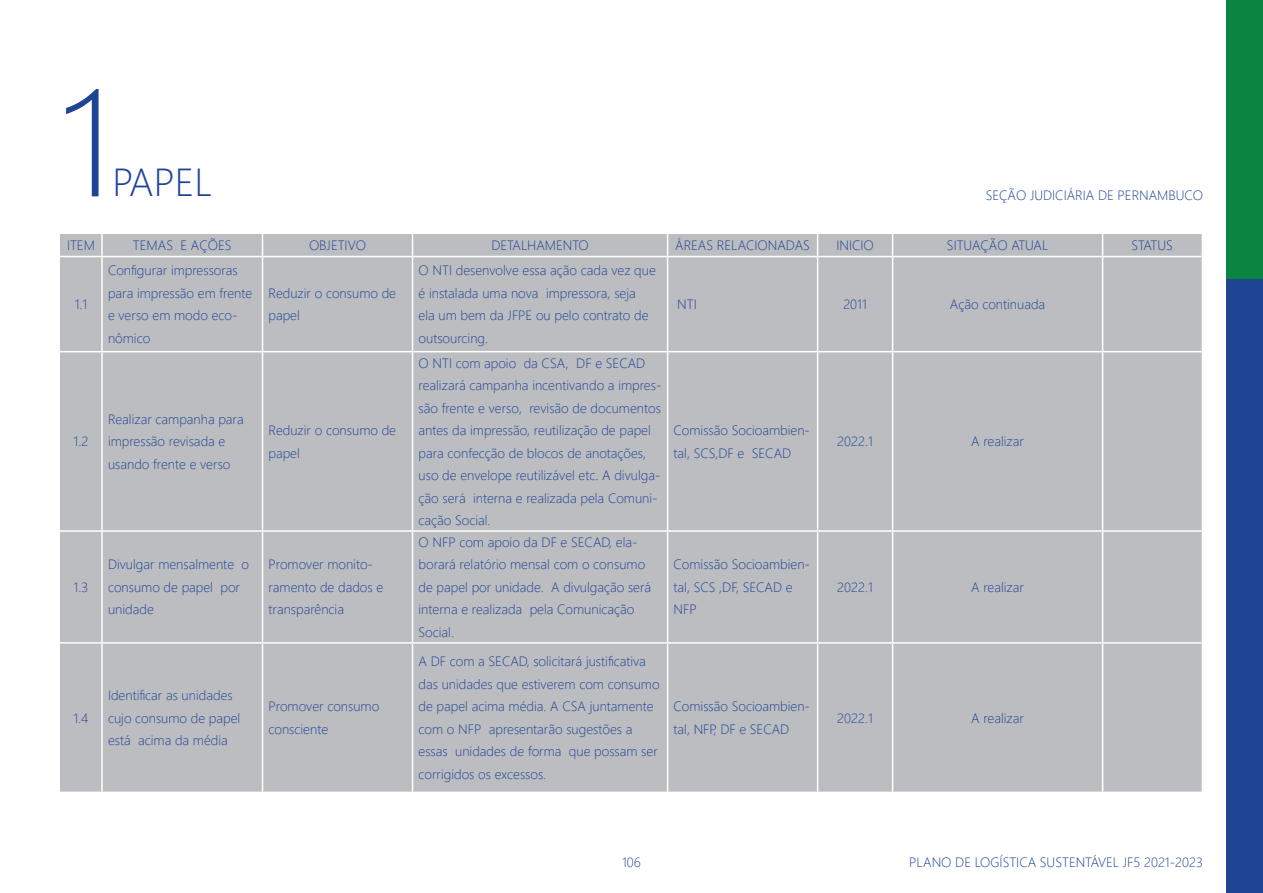
<style>
.page{position:relative;width:1263px;height:893px;background:#fff}
.page>*{position:absolute;margin:0;border:0;box-sizing:border-box;transform-origin:0 0}
.Título_2{font:300 150px "Segoe UI";color:#1f4494}
.Título_2-2{font:300 39px "Segoe UI";color:#1f4494}
.t1{font:300 13.5px/22.5px "Segoe UI";color:#1f4494}
</style>
<div class="page">
<div style="left:1227px;top:279px;width:36px;height:614px;background:#1f4494"></div>
<div style="left:1227px;top:0;width:36px;height:279px;background:#0b8341"></div>
<div style="left:60px;top:234px;width:1142px;height:558px;background:#bcbdc0"></div>
<hr style="left:101px;top:234px;width:2px;height:22px;background:#fff">
<svg style="left:262px;top:234px;width:1px;height:22px"></svg>
<svg style="left:412px;top:234px;width:1px;height:22px"></svg>
<svg style="left:667px;top:234px;width:1px;height:22px"></svg>
<svg style="left:817px;top:234px;width:1px;height:22px"></svg>
<svg style="left:892px;top:234px;width:1px;height:22px"></svg>
<svg style="left:1102px;top:234px;width:1px;height:22px"></svg>
<hr style="left:60px;top:256px;width:42px;height:1px;background:#fff">
<hr style="left:102px;top:256px;width:160px;height:1px;background:#fff">
<hr style="left:101px;top:257px;width:2px;height:94px;background:#fff">
<hr style="left:262px;top:256px;width:150px;height:1px;background:#fff">
<hr style="left:262px;top:257px;width:1px;height:94px;background:#fff">
<hr style="left:412px;top:256px;width:256px;height:1px;background:#fff">
<hr style="left:412px;top:257px;width:1px;height:94px;background:#fff">
<hr style="left:668px;top:256px;width:150px;height:1px;background:#fff">
<hr style="left:667px;top:257px;width:1px;height:94px;background:#fff">
<hr style="left:818px;top:256px;width:74px;height:1px;background:#fff">
<hr style="left:817px;top:257px;width:1px;height:94px;background:#fff">
<hr style="left:892px;top:256px;width:210px;height:1px;background:#fff">
<hr style="left:892px;top:257px;width:1px;height:94px;background:#fff">
<hr style="left:1102px;top:256px;width:100px;height:1px;background:#fff">
<hr style="left:1102px;top:257px;width:1px;height:94px;background:#fff">
<hr style="left:60px;top:351px;width:42px;height:1px;background:#fff">
<hr style="left:102px;top:351px;width:160px;height:1px;background:#fff">
<hr style="left:101px;top:352px;width:2px;height:178px;background:#fff">
<hr style="left:262px;top:351px;width:150px;height:1px;background:#fff">
<hr style="left:262px;top:352px;width:1px;height:178px;background:#fff">
<hr style="left:412px;top:351px;width:256px;height:1px;background:#fff">
<hr style="left:412px;top:352px;width:1px;height:178px;background:#fff">
<hr style="left:668px;top:351px;width:150px;height:1px;background:#fff">
<hr style="left:667px;top:352px;width:1px;height:178px;background:#fff">
<hr style="left:818px;top:351px;width:74px;height:1px;background:#fff">
<hr style="left:817px;top:352px;width:1px;height:178px;background:#fff">
<hr style="left:892px;top:351px;width:210px;height:1px;background:#fff">
<hr style="left:892px;top:352px;width:1px;height:178px;background:#fff">
<hr style="left:1102px;top:351px;width:100px;height:1px;background:#fff">
<hr style="left:1102px;top:352px;width:1px;height:178px;background:#fff">
<hr style="left:60px;top:530px;width:42px;height:2px;background:#fff">
<hr style="left:102px;top:530px;width:160px;height:2px;background:#fff">
<hr style="left:101px;top:532px;width:2px;height:110px;background:#fff">
<hr style="left:262px;top:530px;width:150px;height:2px;background:#fff">
<hr style="left:262px;top:532px;width:1px;height:110px;background:#fff">
<hr style="left:412px;top:530px;width:256px;height:2px;background:#fff">
<hr style="left:412px;top:532px;width:1px;height:110px;background:#fff">
<hr style="left:668px;top:530px;width:150px;height:2px;background:#fff">
<hr style="left:667px;top:532px;width:1px;height:110px;background:#fff">
<hr style="left:818px;top:530px;width:74px;height:2px;background:#fff">
<hr style="left:817px;top:532px;width:1px;height:110px;background:#fff">
<hr style="left:892px;top:530px;width:210px;height:2px;background:#fff">
<hr style="left:892px;top:532px;width:1px;height:110px;background:#fff">
<hr style="left:1102px;top:530px;width:100px;height:2px;background:#fff">
<hr style="left:1102px;top:532px;width:1px;height:110px;background:#fff">
<hr style="left:60px;top:642px;width:42px;height:2px;background:#fff">
<hr style="left:102px;top:642px;width:160px;height:2px;background:#fff">
<hr style="left:101px;top:644px;width:2px;height:148px;background:#fff">
<hr style="left:262px;top:642px;width:150px;height:2px;background:#fff">
<hr style="left:262px;top:644px;width:1px;height:148px;background:#fff">
<hr style="left:412px;top:642px;width:256px;height:2px;background:#fff">
<hr style="left:412px;top:644px;width:1px;height:148px;background:#fff">
<hr style="left:668px;top:642px;width:150px;height:2px;background:#fff">
<hr style="left:667px;top:644px;width:1px;height:148px;background:#fff">
<hr style="left:818px;top:642px;width:74px;height:2px;background:#fff">
<hr style="left:817px;top:644px;width:1px;height:148px;background:#fff">
<hr style="left:892px;top:642px;width:210px;height:2px;background:#fff">
<hr style="left:892px;top:644px;width:1px;height:148px;background:#fff">
<hr style="left:1102px;top:642px;width:100px;height:2px;background:#fff">
<hr style="left:1102px;top:644px;width:1px;height:148px;background:#fff">
<p class="Título_2" style="left:60px;top:2px;width:55px">1</p>
<p class="Título_2-2" style="left:112px;top:145px;width:101px">PAPEL</p>
<p class="t1" style="left:986px;top:183px;width:219px">SEÇÃO JUDICIÁRIA DE PERNAMBUCO</p>
<p class="t1" style="left:67px;top:233px;width:29px">ITEM</p>
<p class="t1" style="left:133px;top:233px;width:100px">TEMAS E AÇÕES</p>
<p class="t1" style="left:309px;top:233px;width:59px">OBJETIVO</p>
<p class="t1" style="left:491px;top:233px;width:99px">DETALHAMENTO</p>
<p class="t1" style="left:675px;top:233px;width:136px">ÁREAS RELACIONADAS</p>
<p class="t1" style="left:836px;top:233px;width:39px">INICIO</p>
<p class="t1" style="left:947px;top:233px;width:103px">SITUAÇÃO ATUAL</p>
<p class="t1" style="left:1131px;top:233px;width:43px">STATUS</p>
<p class="t1" style="left:75px;top:292px;width:14px">1.1</p>
<p class="t1" style="left:108px;top:258px;width:146px">Configurar impressoras para impressão em frente e verso em modo eco&shy;nômico</p>
<p class="t1" style="left:268px;top:280px;width:129px">Reduzir o consumo de papel</p>
<p class="t1" style="left:74px;top:429px;width:16px">1.2</p>
<p class="t1" style="left:108px;top:406px;width:137px">Realizar campanha para impressão revisada e usando frente e verso</p>
<p class="t1" style="left:268px;top:418px;width:129px">Reduzir o consumo de papel</p>
<p class="t1" style="left:74px;top:574px;width:16px">1.3</p>
<p class="t1" style="left:108px;top:552px;width:143px">Divulgar mensalmente o consumo de papel por unidade</p>
<p class="t1" style="left:268px;top:552px;width:116px">Promover monito&shy;ramento de dados e transparência</p>
<p class="t1" style="left:74px;top:705px;width:16px">1.4</p>
<p class="t1" style="left:108px;top:683px;width:134px">Identificar as unidades cujo consumo de papel está acima da média</p>
<p class="t1" style="left:268px;top:694px;width:112px">Promover consumo consciente</p>
<p class="t1" style="left:418px;top:258px;width:239px">O NTI desenvolve essa ação cada vez que é instalada uma nova impressora, seja<br>ela um bem da JFPE ou pelo contrato de outsourcing.</p>
<p class="t1" style="left:418px;top:350px;width:244px">O NTI com apoio da CSA, DF e SECAD realizará campanha incentivando a impres&shy;são frente e verso, revisão de documentos antes da impressão, reutilização de papel para confecção de blocos de anotações, uso de envelope reutilizável etc. A divulga&shy;ção será interna e realizada pela Comuni&shy;cação Social.</p>
<p class="t1" style="left:418px;top:529px;width:234px">O NFP com apoio da DF e SECAD, ela&shy;borará relatório mensal com o consumo de papel por unidade. A divulgação será interna e realizada pela Comunicação<br>Social.</p>
<p class="t1" style="left:418px;top:649px;width:243px">A DF com a SECAD, solicitará justificativa das unidades que estiverem com consumo de papel acima média. A CSA juntamente com o NFP apresentarão sugestões a essas unidades de forma que possam ser corrigidos os excessos.</p>
<p class="t1" style="left:677px;top:292px;width:21px">NTI</p>
<p class="t1" style="left:843px;top:292px;width:25px">2011</p>
<p class="t1" style="left:950px;top:292px;width:97px">Ação continuada</p>
<p class="t1" style="left:674px;top:418px;width:138px">Comissão Socioambien&shy;tal, SCS,DF e SECAD</p>
<p class="t1" style="left:837px;top:429px;width:37px">2022.1</p>
<p class="t1" style="left:971px;top:429px;width:54px">A realizar</p>
<p class="t1" style="left:674px;top:552px;width:138px">Comissão Socioambien&shy;tal, SCS ,DF, SECAD e<br>NFP</p>
<p class="t1" style="left:837px;top:574px;width:37px">2022.1</p>
<p class="t1" style="left:971px;top:574px;width:54px">A realizar</p>
<p class="t1" style="left:674px;top:694px;width:138px">Comissão Socioambien&shy;tal, NFP, DF e SECAD</p>
<p class="t1" style="left:837px;top:705px;width:37px">2022.1</p>
<p class="t1" style="left:971px;top:705px;width:54px">A realizar</p>
<p class="t1" style="left:622px;top:849px;width:20px">106</p>
<p class="t1" style="left:909px;top:849px;width:295px">PLANO DE LOGÍSTICA SUSTENTÁVEL JF5 2021-2023</p>
</div>
